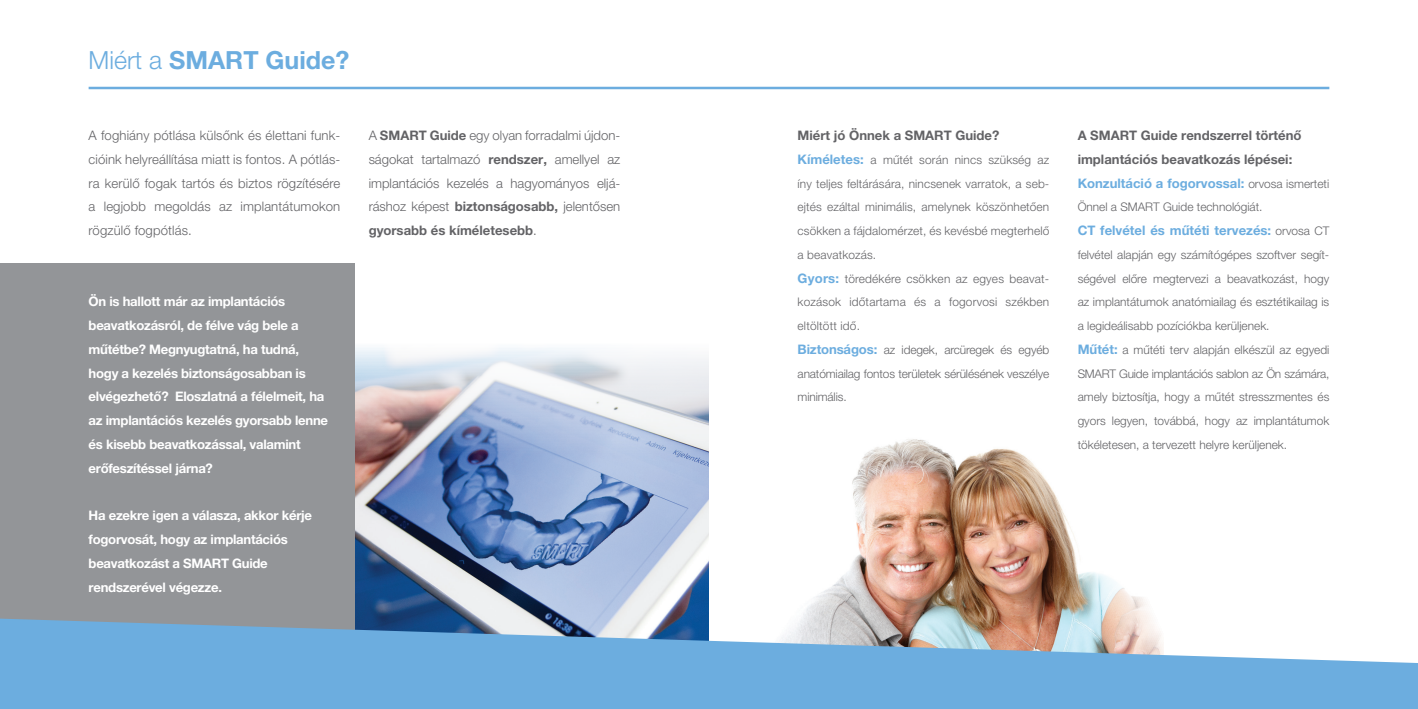
<style>
.page{position:relative;width:1418px;height:709px;background:#fff}
.page>*{position:absolute;margin:0;border:0;box-sizing:border-box;transform-origin:0 0}
.t1{font:700 25px "Helvetica Neue LT Pro";color:#6caddf}
.t2{font:700 13.12px/23.8px "Helvetica Neue LT Pro";letter-spacing:-.02em;color:#fff}
.t3{font:300 13.12px/23.8px "Helvetica Neue LT Pro";color:#636366;text-align:justify}
.t4{font:700 13.12px/23.8px "Helvetica Neue LT Pro";color:#636366}
.t5{font:700 13.12px "Helvetica Neue LT Pro";color:#6caddf}
.t6{font:300 11.88px/23.8px "Helvetica Neue LT Pro";color:#636366;text-align:justify}
.s1{font-weight:300}
.s2{font-weight:700}
.s3{font-weight:700;font-size:13.12px;color:#6caddf}
.s4{font-weight:300;font-size:11.88px;color:#636366}
</style>
<div class="page">
<img style="left:801px;top:439px;width:350px;height:179px">
<img style="left:354px;top:334px;width:355px;height:284px">
<div style="left:0;top:263px;width:354px;height:382px;background:#939598"></div>
<hr style="left:89px;top:87px;width:1240px;height:2px;background:#6caddf">
<svg style="left:0;top:618px;width:1417px;height:91px;background:#83b4da"></svg>
<p class="t1" style="left:89px;top:44px;width:262px"><span class="s1">Miért a</span> SMART Guide?</p>
<p class="t3" style="left:89px;top:123px;width:253px">A foghiány pótlása külsőnk és élettani funk&shy;cióink helyreállítása miatt is fontos. A pótlás&shy;ra kerülő fogak tartós és biztos rögzítésére a legjobb megoldás az implantátumokon rögzülő fogpótlás.</p>
<p class="t2" style="left:89px;top:289px;width:241px">Ön is hallott már az implantációs beavatkozásról, de félve vág bele a műtétbe? Megnyugtatná, ha tudná, hogy a kezelés biztonságosabban is elvégezhető? Eloszlatná a félelmeit, ha az implantációs kezelés gyorsabb lenne és kisebb beavatkozással, valamint erőfeszítéssel járna?</p>
<p class="t2" style="left:89px;top:503px;width:225px">Ha ezekre igen a válasza, akkor kérje fogorvosát, hogy az implantációs beavatkozást a SMART Guide rendszerével végezze.</p>
<p class="t3" style="left:369px;top:123px;width:253px">A <span class="s2">SMART Guide</span> egy olyan forradalmi újdon&shy;ságokat tartalmazó <span class="s2">rendszer,</span> amellyel az implantációs kezelés a hagyományos eljá&shy;ráshoz képest <span class="s2">biztonságosabb,</span> jelentősen <span class="s2">gyorsabb és kíméletesebb</span>.</p>
<p class="t4" style="left:797px;top:123px;width:203px">Miért jó Önnek a SMART Guide?</p>
<p class="t6" style="left:797px;top:147px;width:253px"><span class="s3">Kíméletes:</span> a műtét során nincs szükség az íny teljes feltárására, nincsenek varratok, a seb&shy;ejtés ezáltal minimális, amelynek köszönhetően csökken a fájdalomérzet, és kevésbé megterhelő a beavatkozás.</p>
<p class="t6" style="left:797px;top:266px;width:253px"><span class="s3">Gyors:</span> töredékére csökken az egyes beavat&shy;kozások időtartama és a fogorvosi székben eltöltött idő.</p>
<p class="t6" style="left:797px;top:337px;width:253px"><span class="s3">Biztonságos:</span> az idegek, arcüregek és egyéb anatómiailag fontos területek sérülésének veszélye minimális.</p>
<p class="t4" style="left:1077px;top:123px;width:225px">A SMART Guide rendszerrel történő implantációs beavatkozás lépései:</p>
<p class="t5" style="left:1077px;top:175px;width:253px">Konzultáció a fogorvossal: <span class="s4">orvosa ismerteti</span></p>
<p class="t6" style="left:1077px;top:195px;width:186px">Önnel a SMART Guide technológiát.</p>
<p class="t5" style="left:1077px;top:222px;width:253px">CT felvétel és műtéti tervezés: <span class="s4">orvosa CT</span></p>
<p class="t6" style="left:1077px;top:242px;width:253px">felvétel alapján egy számítógépes szoftver segít&shy;ségével előre megtervezi a beavatkozást, hogy az implantátumok anatómiailag és esztétikailag is a legideálisabb pozíciókba kerüljenek.</p>
<p class="t6" style="left:1077px;top:337px;width:253px"><span class="s3">Műtét:</span> a műtéti terv alapján elkészül az egyedi SMART Guide implantációs sablon az Ön számára, amely biztosítja, hogy a műtét stresszmentes és gyors legyen, továbbá, hogy az implantátumok tökéletesen, a tervezett helyre kerüljenek.</p>
</div>
